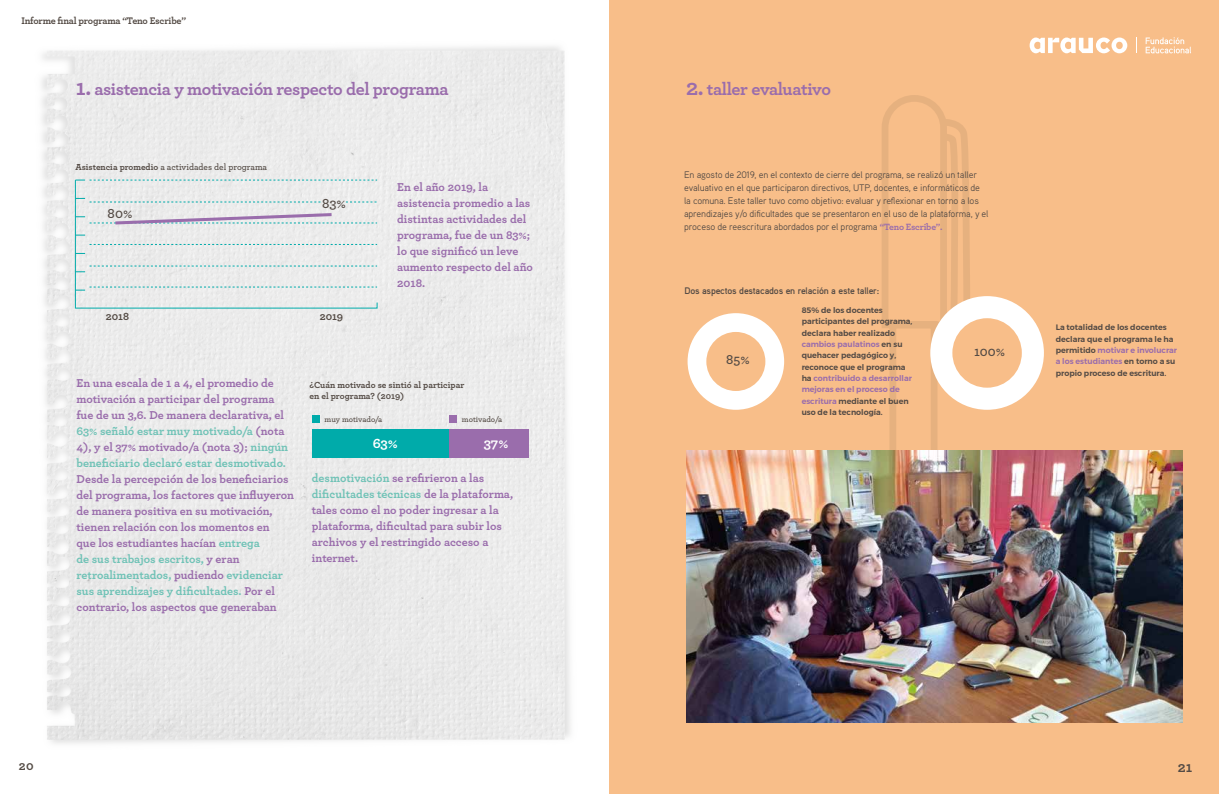
<style>
.page{position:relative;width:1219px;height:794px;background:#fff}
.page>*{position:absolute;margin:0;border:0;box-sizing:border-box;transform-origin:0 0}
.t1{font:700 18px "Archer";letter-spacing:-.02em;color:#9a6dac}
.t2{font:700 15px "Archer";color:#544b45}
.t3{font:700 14.3px "Archer";color:#fff}
.t4{font:600 14.2px "Archer";color:#544b45}
.t5{font:600 14px "Archer";color:#544b45}
.t6{font:700 13px "Archer";color:#544b45}
.t7{font:700 12px/16px "Archer";color:#9a6dac}
.t8{font:700 11.1px "Archer";color:#544b45}
.t9{font:700 10px "Archer";letter-spacing:-.02em;color:#544b45}
.t10{font:9.5px/13px "Aaux Pro OT";letter-spacing:-.02em;color:#544b45}
.t11{font:700 9.5px "Aaux Pro OT";letter-spacing:-.02em;color:#544b45}
.t12{font:700 9.2px/11px "Archer";color:#544b45}
.t13{font:600 9.1px "Archer";color:#544b45}
.t14{font:600 8.2px "Archer";letter-spacing:-.005em;color:#544b45}
.t15{font:600 7.9px/11.4px "Montserrat";color:#544b45}
.s1{font-size:23px}
.s2{font-weight:700}
.s3{color:#6fc2b6}
.s4{font-family:"Archer";font-weight:700;color:#9a6dac}
.s5{color:#9a6dac}
</style>
<div class="page">
<div style="left:609px;top:0;width:610px;height:794px;background:#f8be89"></div>
<div style="left:41px;top:46px;width:530px;height:698px;background:#ebebeb"></div>
<svg style="left:881px;top:95px;width:90px;height:356px"></svg>
<div style="left:312px;top:429px;width:137px;height:29px;background:#00abaa"></div>
<div style="left:449px;top:429px;width:80px;height:29px;background:#9a6dac"></div>
<div style="left:312px;top:416px;width:7px;height:7px;background:#00abaa"></div>
<div style="left:449px;top:416px;width:8px;height:7px;background:#9a6dac"></div>
<svg style="left:90px;top:244px;width:287px;height:1px"></svg>
<hr style="left:75px;top:180px;width:1px;height:128px;background:#00abaa">
<svg style="left:75px;top:287px;width:302px;height:4px"></svg>
<svg style="left:75px;top:266px;width:302px;height:6px;background:#dfe7e7"></svg>
<svg style="left:75px;top:198px;width:246px;height:5px"></svg>
<svg style="left:75px;top:180px;width:302px;height:1px"></svg>
<svg style="left:75px;top:302px;width:303px;height:6px;background:#dae6e6"></svg>
<svg style="left:75px;top:211px;width:302px;height:15px;background:#d7d6df"></svg>
<svg style="left:346px;top:202px;width:31px;height:1px"></svg>
<svg style="left:688px;top:313px;width:96px;height:97px"></svg>
<svg style="left:930px;top:296px;width:114px;height:114px"></svg>
<img style="left:686px;top:451px;width:496px;height:271px">
<svg style="left:1030px;top:38px;width:97px;height:15px"></svg>
<svg style="left:1146px;top:37px;width:45px;height:16px"></svg>
<svg style="left:1136px;top:38px;width:1px;height:15px"></svg>
<p class="t9" style="left:22px;top:12px;width:166px">Informe final programa “Teno Escribe”</p>
<h1 class="t1" style="left:76px;top:75px;width:374px"><span class="s1">1.</span> asistencia y motivación respecto del programa</h1>
<h1 class="t1" style="left:686px;top:75px;width:146px"><span class="s1">2.</span> taller evaluativo</h1>
<p class="t13" style="left:75px;top:160px;width:193px"><span class="s2">Asistencia promedio</span> a actividades del programa</p>
<p class="t4" style="left:108px;top:202px;width:26px">80%</p>
<p class="t4" style="left:322px;top:193px;width:25px">83%</p>
<p class="t8" style="left:106px;top:307px;width:25px">2018</p>
<p class="t8" style="left:320px;top:307px;width:25px">2019</p>
<p class="t7" style="left:397px;top:178px;width:137px">En el año 2019, la asistencia promedio a las distintas actividades del programa, fue de un 83%; lo que significó un leve aumento respecto del año<br>2018.</p>
<p class="t7" style="left:77px;top:374px;width:213px">En una escala de 1 a 4, el promedio de motivación a participar del programa fue de un 3,6. De manera declarativa, el <span class="s3">63% señaló estar muy motivado/a</span> (nota 4), y el 37% motivado/a (nota 3); <span class="s3">ningún beneficiario declaró estar desmotivado.</span></p>
<p class="t7" style="left:77px;top:470px;width:219px">Desde la percepción de los beneficiarios del programa, los factores que influyeron de manera positiva en su motivación, tienen relación con los momentos en<br>que los estudiantes hacían <span class="s3">entrega<br>de sus trabajos escritos,</span> y eran <span class="s3">retroalimentados,</span> pudiendo <span class="s3">evidenciar sus aprendizajes y dificultades.</span> Por el contrario, los aspectos que generaban</p>
<p class="t7" style="left:312px;top:469px;width:203px"><span class="s3">desmotivación</span> se refirieron a las <span class="s3">dificultades técnicas</span> de la plataforma, tales como el no poder ingresar a la plataforma, dificultad para subir los archivos y el restringido acceso a internet.</p>
<p class="t12" style="left:309px;top:379px;width:156px">¿Cuán motivado se sintió al participar en el programa? (2019)</p>
<p class="t14" style="left:325px;top:413px;width:59px">muy motivado/a</p>
<p class="t14" style="left:462px;top:413px;width:42px">motivado/a</p>
<p class="t3" style="left:373px;top:432px;width:27px">63%</p>
<p class="t3" style="left:484px;top:432px;width:26px">37%</p>
<p class="t10" style="left:684px;top:168px;width:306px">En agosto de 2019, en el contexto de cierre del programa, se realizó un taller evaluativo en el que participaron directivos, UTP, docentes, e informáticos de la comuna. Este taller tuvo como objetivo: evaluar y reflexionar en torno a los aprendizajes y/o dificultades que se presentaron en el uso de la plataforma, y el proceso de reescritura abordados por el programa <span class="s4">“Teno Escribe”.</span></p>
<p class="t11" style="left:684px;top:284px;width:196px">Dos aspectos destacados en relación a este taller:</p>
<p class="t5" style="left:726px;top:349px;width:25px">85%</p>
<p class="t15" style="left:802px;top:304px;width:112px">85% de los docentes participantes del programa, declara haber realizado <span class="s5">cambios paulatinos</span> en su quehacer pedagógico y, reconoce que el programa ha <span class="s5">contribuido a desarrollar mejoras en el proceso de escritura</span> mediante el buen uso de la tecnología.</p>
<p class="t5" style="left:849px;top:341px;width:33px">100%</p>
<p class="t5" style="left:851px;top:349px;width:25px">85%</p>
<p class="t5" style="left:974px;top:341px;width:33px">100%</p>
<p class="t15" style="left:1056px;top:322px;width:123px">La totalidad de los docentes declara que el programa le ha permitido <span class="s5">motivar e involucrar a los estudiantes</span> en torno a su propio proceso de escritura.</p>
<p class="t6" style="left:19px;top:755px;width:16px">20</p>
<p class="t2" style="left:1178px;top:755px;width:16px">21</p>
</div>
